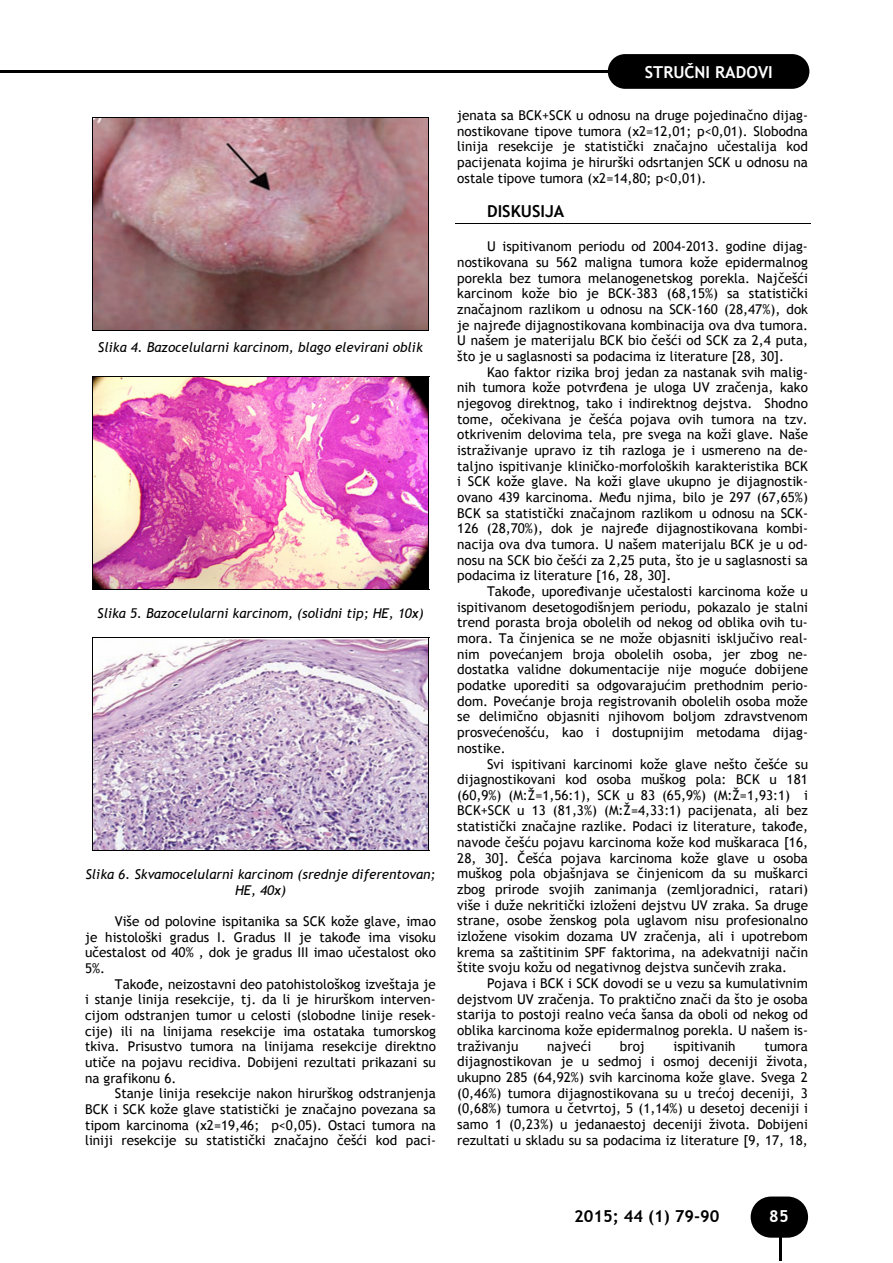
<style>
.page{position:relative;width:893px;height:1263px;background:#fff}
.page>*{position:absolute;margin:0;border:0;box-sizing:border-box;transform-origin:0 0}
.t1{font:700 16.5px "Trebuchet MS";color:#000}
.t2{font:700 16.5px "Trebuchet MS";color:#fff}
.t3{font:13.5px/15.8px "Trebuchet MS";color:#000;text-align:justify}
.t4{font:italic 13.5px/15.6px "Trebuchet MS";color:#000;text-align:center}
</style>
<div class="page">
<div style="left:751px;top:1197px;width:57px;height:41px;background:#000;border-radius:21px"></div>
<hr style="left:779px;top:1234px;width:3px;height:27px;background:#000">
<hr style="left:0;top:70px;width:679px;height:3px;background:#000">
<div style="left:608px;top:54px;width:201px;height:35px;background:#000;border-radius:17px"></div>
<img style="left:93px;top:118px;width:335px;height:212px">
<hr style="left:92px;top:117px;width:337px;height:1px;background:#000">
<hr style="left:92px;top:117px;width:1px;height:213px;background:#000">
<hr style="left:428px;top:117px;width:1px;height:213px;background:#000">
<hr style="left:92px;top:330px;width:337px;height:1px;background:#000">
<img style="left:93px;top:377px;width:335px;height:212px">
<hr style="left:92px;top:376px;width:337px;height:1px;background:#000">
<hr style="left:92px;top:377px;width:1px;height:212px;background:#000">
<hr style="left:428px;top:377px;width:1px;height:212px;background:#000">
<hr style="left:92px;top:589px;width:337px;height:1px;background:#000">
<img style="left:93px;top:638px;width:335px;height:212px">
<hr style="left:92px;top:637px;width:337px;height:1px;background:#000">
<hr style="left:92px;top:638px;width:1px;height:212px;background:#000">
<hr style="left:428px;top:638px;width:1px;height:212px;background:#000">
<hr style="left:92px;top:850px;width:337px;height:1px;background:#000">
<hr style="left:455px;top:223px;width:355px;height:1px;background:#000">
<p class="t4" style="left:98px;top:339px;width:326px">Slika 4. Bazocelularni karcinom, blago elevirani oblik</p>
<p class="t4" style="left:97px;top:605px;width:328px">Slika 5. Bazocelularni karcinom, (solidni tip; HE, 10x)</p>
<p class="t4" style="left:85px;top:866px;width:352px">Slika 6. Skvamocelularni karcinom (srednje diferentovan;<br>HE, 40x)</p>
<p class="t3" style="left:115px;top:913px;width:322px">Više od polovine ispitanika sa SCK kože glave, imao</p>
<p class="t3" style="left:85px;top:929px;width:352px">je histološki gradus I. Gradus II je takođe ima visoku</p>
<p class="t3" style="left:85px;top:945px;width:352px">učestalost od 40% , dok je gradus III imao učestalost oko</p>
<p class="t3" style="left:85px;top:960px;width:22px">5%.</p>
<p class="t3" style="left:115px;top:976px;width:322px">Takođe, neizostavni deo patohistološkog izveštaja je</p>
<p class="t3" style="left:85px;top:992px;width:352px">i stanje linija resekcije, tj. da li je hirurškom interven-</p>
<p class="t3" style="left:85px;top:1007px;width:352px">cijom odstranjen tumor u celosti (slobodne linije resek-</p>
<p class="t3" style="left:85px;top:1023px;width:352px">cije) ili na linijama resekcije ima ostataka tumorskog</p>
<p class="t3" style="left:85px;top:1039px;width:352px">tkiva. Prisustvo tumora na linijama resekcije direktno</p>
<p class="t3" style="left:85px;top:1054px;width:352px">utiče na pojavu recidiva. Dobijeni rezultati prikazani su</p>
<p class="t3" style="left:85px;top:1070px;width:93px">na grafikonu 6.</p>
<p class="t3" style="left:115px;top:1086px;width:322px">Stanje linija resekcije nakon hirurškog odstranjenja</p>
<p class="t3" style="left:85px;top:1101px;width:352px">BCK i SCK kože glave statistički je značajno povezana sa</p>
<p class="t3" style="left:85px;top:1117px;width:352px">tipom karcinoma (χ2=19,46; p&lt;0,05). Ostaci tumora na</p>
<p class="t3" style="left:85px;top:1133px;width:352px">liniji resekcije su statistički značajno češći kod paci-</p>
<p class="t2" style="left:645px;top:62px;width:130px">STRUČNI RADOVI</p>
<p class="t3" style="left:457px;top:107px;width:352px">jenata sa BCK+SCK u odnosu na druge pojedinačno dijag&shy;nostikovane tipove tumora (χ2=12,01; p&lt;0,01). Slobodna linija resekcije je statistički značajno učestalija kod pacijenata kojima je hirurški odsrtanjen SCK u odnosu na ostale tipove tumora (χ2=14,80; p&lt;0,01).</p>
<p class="t1" style="left:487px;top:201px;width:79px">DISKUSIJA</p>
<p class="t3" style="left:487px;top:238px;width:322px">U ispitivanom periodu od 2004-2013. godine dijag-</p>
<p class="t3" style="left:457px;top:254px;width:352px">nostikovana su 562 maligna tumora kože epidermalnog</p>
<p class="t3" style="left:457px;top:270px;width:352px">porekla bez tumora melanogenetskog porekla. Najčešći</p>
<p class="t3" style="left:457px;top:286px;width:352px">karcinom kože bio je BCK-383 (68,15%) sa statistički</p>
<p class="t3" style="left:457px;top:301px;width:352px">značajnom razlikom u odnosu na SCK-160 (28,47%), dok</p>
<p class="t3" style="left:457px;top:317px;width:352px">je najređe dijagnostikovana kombinacija ova dva tumora.</p>
<p class="t3" style="left:457px;top:333px;width:352px">U našem je materijalu BCK bio češći od SCK za 2,4 puta,</p>
<p class="t3" style="left:457px;top:348px;width:328px">što je u saglasnosti sa podacima iz literature [28, 30].</p>
<p class="t3" style="left:487px;top:364px;width:322px">Kao faktor rizika broj jedan za nastanak svih malig-</p>
<p class="t3" style="left:457px;top:380px;width:352px">nih tumora kože potvrđena je uloga UV zračenja, kako</p>
<p class="t3" style="left:457px;top:395px;width:352px">njegovog direktnog, tako i indirektnog dejstva. Shodno</p>
<p class="t3" style="left:457px;top:411px;width:352px">tome, očekivana je češća pojava ovih tumora na tzv.</p>
<p class="t3" style="left:457px;top:427px;width:352px">otkrivenim delovima tela, pre svega na koži glave. Naše</p>
<p class="t3" style="left:457px;top:442px;width:352px">istraživanje upravo iz tih razloga je i usmereno na de-</p>
<p class="t3" style="left:457px;top:458px;width:352px">taljno ispitivanje kliničko-morfoloških karakteristika BCK</p>
<p class="t3" style="left:457px;top:474px;width:352px">i SCK kože glave. Na koži glave ukupno je dijagnostik-</p>
<p class="t3" style="left:457px;top:489px;width:352px">ovano 439 karcinoma. Među njima, bilo je 297 (67,65%)</p>
<p class="t3" style="left:457px;top:505px;width:352px">BCK sa statistički značajnom razlikom u odnosu na SCK-</p>
<p class="t3" style="left:457px;top:521px;width:352px">126 (28,70%), dok je najređe dijagnostikovana kombi-</p>
<p class="t3" style="left:457px;top:536px;width:352px">nacija ova dva tumora. U našem materijalu BCK je u od-</p>
<p class="t3" style="left:457px;top:552px;width:352px">nosu na SCK bio češći za 2,25 puta, što je u saglasnosti sa</p>
<p class="t3" style="left:457px;top:568px;width:216px">podacima iz literature [16, 28, 30].</p>
<p class="t3" style="left:487px;top:583px;width:322px">Takođe, upoređivanje učestalosti karcinoma kože u</p>
<p class="t3" style="left:457px;top:599px;width:352px">ispitivanom desetogodišnjem periodu, pokazalo je stalni</p>
<p class="t3" style="left:457px;top:615px;width:352px">trend porasta broja obolelih od nekog od oblika ovih tu-</p>
<p class="t3" style="left:457px;top:630px;width:352px">mora. Ta činjenica se ne može objasniti isključivo real-</p>
<p class="t3" style="left:457px;top:646px;width:352px">nim povećanjem broja obolelih osoba, jer zbog ne-</p>
<p class="t3" style="left:457px;top:662px;width:352px">dostatka validne dokumentacije nije moguće dobijene</p>
<p class="t3" style="left:457px;top:677px;width:352px">podatke uporediti sa odgovarajućim prethodnim perio-</p>
<p class="t3" style="left:457px;top:693px;width:352px">dom. Povećanje broja registrovanih obolelih osoba može</p>
<p class="t3" style="left:457px;top:709px;width:352px">se delimično objasniti njihovom boljom zdravstvenom</p>
<p class="t3" style="left:457px;top:724px;width:352px">prosvećenošću, kao i dostupnijim metodama dijag-</p>
<p class="t3" style="left:457px;top:740px;width:50px">nostike.</p>
<p class="t3" style="left:487px;top:756px;width:323px">Svi ispitivani karcinomi kože glave nešto češće su</p>
<p class="t3" style="left:457px;top:771px;width:352px">dijagnostikovani kod osoba muškog pola: BCK u 181</p>
<p class="t3" style="left:457px;top:787px;width:352px">(60,9%) (M:Ž=1,56:1), SCK u 83 (65,9%) (M:Ž=1,93:1) i</p>
<p class="t3" style="left:457px;top:803px;width:352px">BCK+SCK u 13 (81,3%) (M:Ž=4,33:1) pacijenata, ali bez</p>
<p class="t3" style="left:457px;top:818px;width:352px">statistički značajne razlike. Podaci iz literature, takođe,</p>
<p class="t3" style="left:457px;top:834px;width:352px">navode češću pojavu karcinoma kože kod muškaraca [16,</p>
<p class="t3" style="left:457px;top:850px;width:352px">28, 30]. Češća pojava karcinoma kože glave u osoba</p>
<p class="t3" style="left:457px;top:866px;width:352px">muškog pola objašnjava se činjenicom da su muškarci</p>
<p class="t3" style="left:457px;top:881px;width:352px">zbog prirode svojih zanimanja (zemljoradnici, ratari)</p>
<p class="t3" style="left:457px;top:897px;width:352px">više i duže nekritički izloženi dejstvu UV zraka. Sa druge</p>
<p class="t3" style="left:457px;top:912px;width:352px">strane, osobe ženskog pola uglavom nisu profesionalno</p>
<p class="t3" style="left:457px;top:928px;width:352px">izložene visokim dozama UV zračenja, ali i upotrebom</p>
<p class="t3" style="left:457px;top:944px;width:352px">krema sa zaštitinim SPF faktorima, na adekvatniji način</p>
<p class="t3" style="left:457px;top:960px;width:331px">štite svoju kožu od negativnog dejstva sunčevih zraka.</p>
<p class="t3" style="left:487px;top:975px;width:322px">Pojava i BCK i SCK dovodi se u vezu sa kumulativnim</p>
<p class="t3" style="left:457px;top:991px;width:352px">dejstvom UV zračenja. To praktično znači da što je osoba</p>
<p class="t3" style="left:457px;top:1007px;width:352px">starija to postoji realno veća šansa da oboli od nekog od</p>
<p class="t3" style="left:457px;top:1022px;width:352px">oblika karcinoma kože epidermalnog porekla. U našem is-</p>
<p class="t3" style="left:457px;top:1038px;width:63px">traživanju</p>
<p class="t3" style="left:547px;top:1038px;width:45px">najveći</p>
<p class="t3" style="left:620px;top:1038px;width:26px">broj</p>
<p class="t3" style="left:673px;top:1038px;width:64px">ispitivanih</p>
<p class="t3" style="left:457px;top:1038px;width:352px;text-indent:307px">tumora dijagnostikovan je u sedmoj i osmoj deceniji života, ukupno 285 (64,92%) svih karcinoma kože glave. Svega 2 (0,46%) tumora dijagnostikovana su u trećoj deceniji, 3 (0,68%) tumora u četvrtoj, 5 (1,14%) u desetoj deceniji i samo 1 (0,23%) u jedanaestoj deceniji života. Dobijeni rezultati u skladu su sa podacima iz literature [9, 17, 18,</p>
<p class="t1" style="left:574px;top:1206px;width:147px">2015; 44 (1) 79-90</p>
<p class="t2" style="left:769px;top:1206px;width:21px">85</p>
</div>
